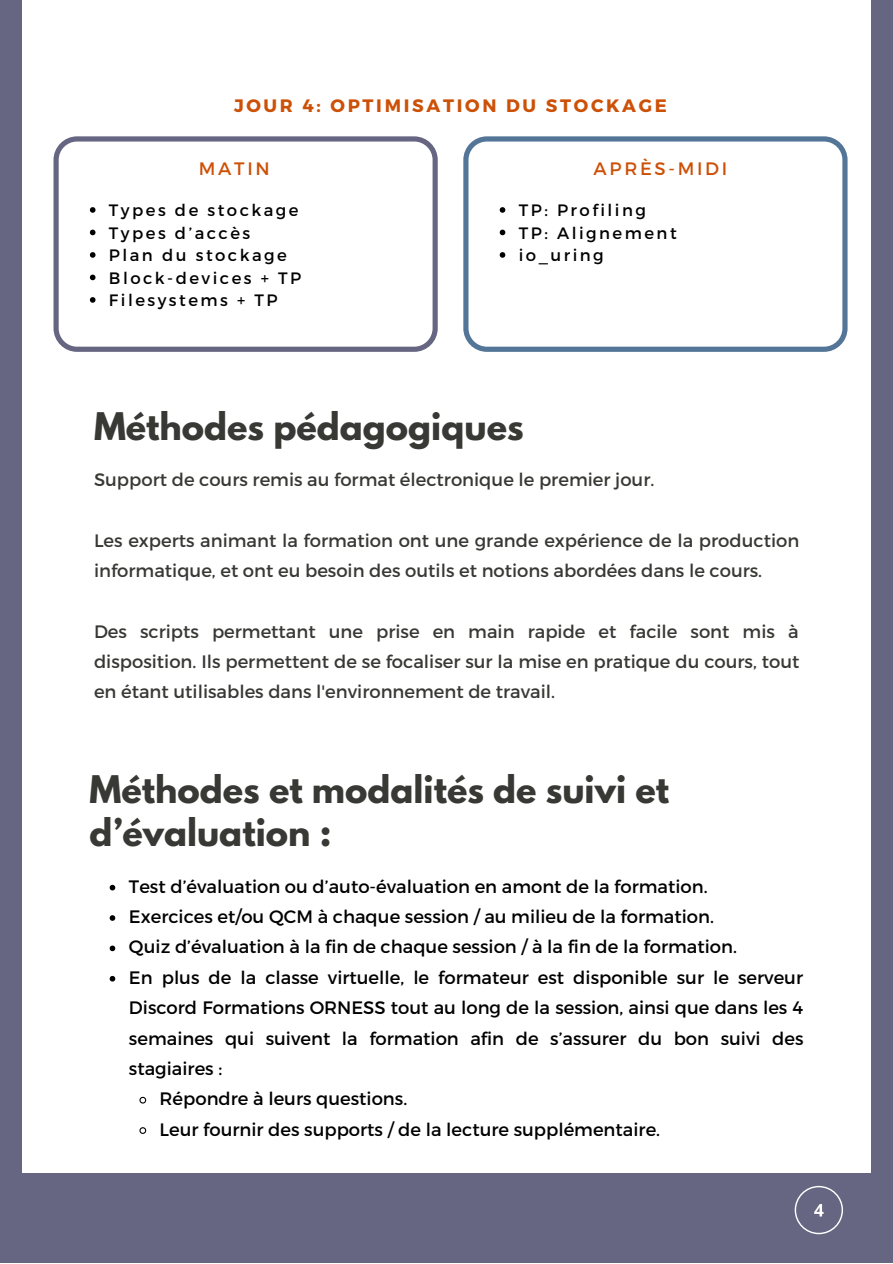
<style>
.page{position:relative;width:893px;height:1264px;background:#fff}
.page>*{position:absolute;margin:0;border:0;box-sizing:border-box;transform-origin:0 0}
.t1{font:700 33.75px/42.8px "League Spartan";color:#383835}
.t2{font:18px "Montserrat";color:#000}
.t3{font:18px/30.3px "Montserrat";color:#383835}
.t4{font:700 18px "Montserrat";letter-spacing:.15em;color:#cd5007}
.t5{font:18px "Montserrat";letter-spacing:.15em;color:#cd5007}
.t6{font:16.5px/22.5px "Montserrat";letter-spacing:.15em;color:#000}
</style>
<div class="page">
<div style="left:0;top:0;width:892px;height:1262px;background:#676682"></div>
<div style="left:23px;top:0;width:847px;height:1262px;background:#fff"></div>
<div style="left:0;top:1173px;width:892px;height:89px;background:#676682"></div>
<svg style="left:110px;top:884px;width:5px;height:6px"></svg>
<svg style="left:110px;top:915px;width:5px;height:5px"></svg>
<svg style="left:110px;top:945px;width:5px;height:6px"></svg>
<svg style="left:110px;top:975px;width:5px;height:6px"></svg>
<svg style="left:139px;top:1096px;width:8px;height:8px"></svg>
<svg style="left:139px;top:1127px;width:8px;height:7px"></svg>
<svg style="left:794px;top:1185px;width:49px;height:49px"></svg>
<svg style="left:54px;top:137px;width:383px;height:214px"></svg>
<svg style="left:90px;top:207px;width:5px;height:6px"></svg>
<svg style="left:90px;top:230px;width:5px;height:5px"></svg>
<svg style="left:90px;top:252px;width:5px;height:6px"></svg>
<svg style="left:90px;top:274px;width:5px;height:6px"></svg>
<svg style="left:90px;top:297px;width:5px;height:6px"></svg>
<svg style="left:463px;top:137px;width:384px;height:214px"></svg>
<svg style="left:499px;top:207px;width:6px;height:6px"></svg>
<svg style="left:499px;top:230px;width:6px;height:5px"></svg>
<svg style="left:499px;top:252px;width:6px;height:6px"></svg>
<p class="t4" style="left:234px;top:93px;width:434px">JOUR 4: OPTIMISATION DU STOCKAGE</p>
<p class="t5" style="left:199px;top:157px;width:72px">MATIN</p>
<p class="t5" style="left:593px;top:157px;width:135px">APRÈS-MIDI</p>
<p class="t6" style="left:109px;top:198px;width:194px">Types de stockage<br>Types d’accès<br>Plan du stockage<br>Block-devices + TP<br>Filesystems + TP</p>
<p class="t6" style="left:518px;top:198px;width:159px">TP: Profiling<br>TP: Alignement io_uring</p>
<h1 class="t1" style="left:94px;top:409px;width:431px">Méthodes pédagogiques</h1>
<p class="t3" style="left:94px;top:463px;width:561px">Support de cours remis au format électronique le premier jour.</p>
<p class="t3" style="left:94px;top:524px;width:706px">Les experts animant la formation ont une grande expérience de la production informatique, et ont eu besoin des outils et notions abordées dans le cours.</p>
<p class="t3" style="left:94px;top:615px;width:706px;text-align:justify">Des scripts permettant une prise en main rapide et facile sont mis à disposition. Ils permettent de se focaliser sur la mise en pratique du cours, tout en étant utilisables dans l'environnement de travail.</p>
<h1 class="t1" style="left:90px;top:772px;width:581px">Méthodes et modalités de suivi et d’évaluation :</h1>
<p class="t2" style="left:129px;top:874px;width:580px">Test d’évaluation ou d’auto-évaluation en amont de la formation.</p>
<p class="t2" style="left:129px;top:905px;width:586px">Exercices et/ou QCM à chaque session / au milieu de la formation.</p>
<p class="t2" style="left:129px;top:935px;width:609px">Quiz d’évaluation à la fin de chaque session / à la fin de la formation.</p>
<p class="t2" style="left:129px;top:965px;width:675px">En plus de la classe virtuelle, le formateur est disponible sur le serveur</p>
<p class="t2" style="left:129px;top:996px;width:675px">Discord Formations ORNESS tout au long de la session, ainsi que dans les 4</p>
<p class="t2" style="left:129px;top:1026px;width:676px">semaines qui suivent la formation afin de s’assurer du bon suivi des</p>
<p class="t2" style="left:129px;top:1056px;width:95px">stagiaires :</p>
<p class="t2" style="left:159px;top:1087px;width:249px">Répondre à leurs questions.</p>
<p class="t2" style="left:159px;top:1117px;width:502px">Leur fournir des supports / de la lecture supplémentaire.</p>
</div>
